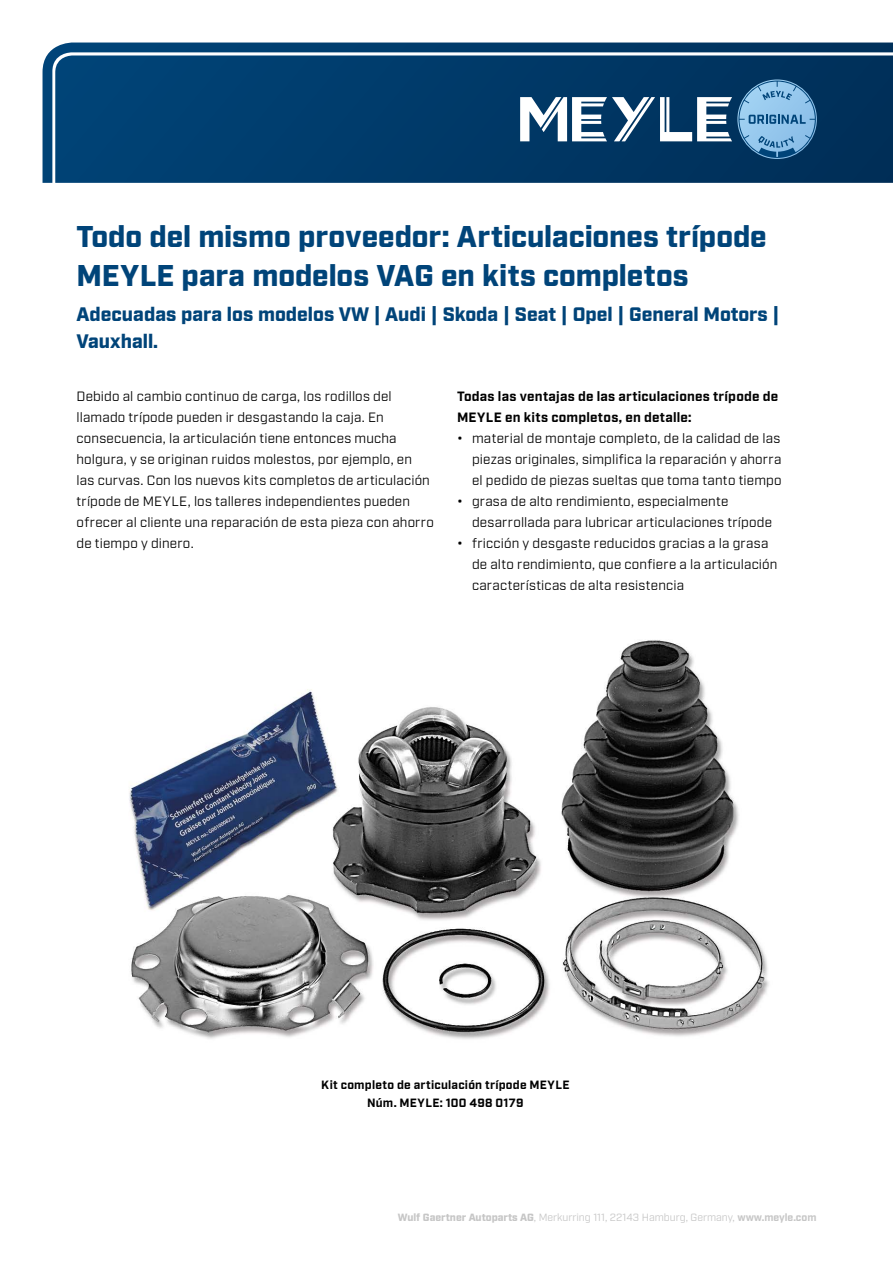
<style>
.page{position:relative;width:893px;height:1263px;background:#fff}
.page>*{position:absolute;margin:0;border:0;box-sizing:border-box;transform-origin:0 0}
.t1{font:900 30px/39px "Industry";color:#004479}
.t2{font:900 19.5px/27px "Industry";color:#004479}
.t3{font:13.5px/21px "Industry";letter-spacing:.01em;color:#000}
.t4{font:700 13.5px/21px "Industry";letter-spacing:.015em;color:#000}
.t5{font:700 12px/18px "Industry";letter-spacing:.02em;color:#000;text-align:center}
.t6{font:10.5px "Industry";color:#c6c6c6}
.s1{font-weight:700}
.s2{font-weight:900}
</style>
<div class="page">
<svg style="left:43px;top:43px;width:850px;height:140px;background:#09416e"></svg>
<svg style="left:738px;top:81px;width:78px;height:77px;background:#6397c0"></svg>
<svg style="left:520px;top:97px;width:212px;height:44px"></svg>
<img style="left:129px;top:640px;width:640px;height:399px">
<h1 class="t1" style="left:77px;top:219px;width:692px">Todo del mismo proveedor: Articulaciones trípode<br>MEYLE para modelos VAG en kits completos</h1>
<h2 class="t2" style="left:77px;top:302px;width:704px">Adecuadas para los modelos VW | Audi | Skoda | Seat | Opel | General Motors |<br>Vauxhall.</h2>
<p class="t3" style="left:77px;top:386px;width:359px">Debido al cambio continuo de carga, los rodillos del llamado trípode pueden ir desgastando la caja. En consecuencia, la articulación tiene entonces mucha holgura, y se originan ruidos molestos, por ejemplo, en<br>las curvas. Con los nuevos kits completos de articulación trípode de MEYLE, los talleres independientes pueden ofrecer al cliente una reparación de esta pieza con ahorro de tiempo y dinero.</p>
<p class="t4" style="left:457px;top:386px;width:323px">Todas las ventajas de las articulaciones trípode de<br>MEYLE en kits completos, en detalle:</p>
<p class="t3" style="left:472px;top:428px;width:311px;text-align:justify;text-indent:-15px"><span class="s1">•</span> material de montaje completo, de la calidad de las piezas originales, simplifica la reparación y ahorra el pedido de piezas sueltas que toma tanto tiempo</p>
<p class="t3" style="left:472px;top:491px;width:301px;text-indent:-15px"><span class="s1">•</span> grasa de alto rendimiento, especialmente desarrollada para lubricar articulaciones trípode</p>
<p class="t3" style="left:472px;top:533px;width:307px;text-indent:-15px"><span class="s1">•</span> fricción y desgaste reducidos gracias a la grasa de alto rendimiento, que confiere a la articulación características de alta resistencia</p>
<p class="t5" style="left:321px;top:1076px;width:250px">Kit completo de articulación trípode MEYLE<br>Núm. MEYLE: 100 498 0179</p>
<p class="t6" style="left:398px;top:1211px;width:420px"><span class="s2">Wulf Gaertner Autoparts AG</span>, Merkurring 111, 22143 Hamburg, Germany, <span class="s1">www.meyle.com</span></p>
</div>
